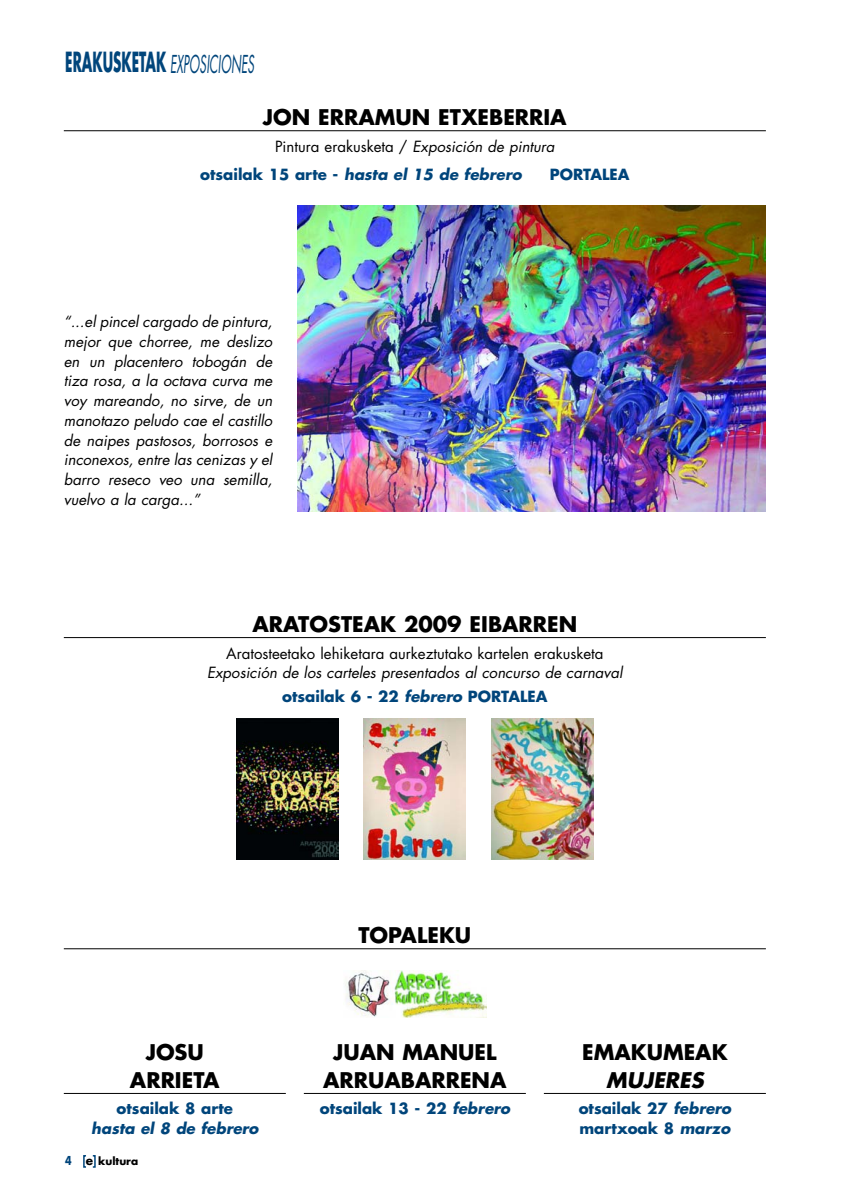
<style>
.page{position:relative;width:851px;height:1191px;background:#fff}
.page>*{position:absolute;margin:0;border:0;box-sizing:border-box;transform-origin:0 0}
.t1{font:italic 24px "Futura";color:#00457b;scale:.5 1}
.t2{font:700 21px/27.6px "Futura";color:#000;text-align:center}
.t3{font:italic 700 21px "Futura";color:#000}
.t4{font:italic 15px/19.6px "Futura";color:#000}
.t5{font:700 15px/19.6px "Futura";color:#00457b}
.t6{font:15px "Futura";color:#000}
.t7{font:italic 700 15px "Futura";color:#00457b}
.t8{font:700 10.5px "Futura";color:#000}
.s1{font-weight:700;font-style:normal;font-size:27px}
.s2{font-style:normal}
.s3{font-weight:700;font-style:normal;color:#00457b}
.s4{font-weight:700;color:#00457b}
.s5{font-size:12px;color:#00457b}
.s6{font-size:12px}
.s7{font-style:italic}
</style>
<div class="page">
<div style="left:83px;top:1155px;width:4px;height:12px;border:2px solid #00457b"></div>
<div style="left:92px;top:1155px;width:4px;height:12px;border:2px solid #00457b"></div>
<hr style="left:64px;top:130px;width:701px;height:1px;background:#000">
<img style="left:297px;top:205px;width:468px;height:307px">
<hr style="left:64px;top:948px;width:701px;height:1px;background:#000">
<img style="left:345px;top:970px;width:141px;height:48px">
<hr style="left:64px;top:1093px;width:222px;height:1px;background:#000">
<hr style="left:304px;top:1093px;width:221px;height:1px;background:#000">
<hr style="left:543px;top:1093px;width:222px;height:1px;background:#000">
<hr style="left:64px;top:637px;width:701px;height:1px;background:#000">
<img style="left:491px;top:718px;width:102px;height:141px">
<img style="left:364px;top:718px;width:102px;height:141px">
<img style="left:236px;top:718px;width:102px;height:141px">
<h1 class="t1" style="left:65px;top:53px;width:379px"><span class="s1">ERAKUSKETAK</span> EXPOSICIONES</h1>
<h2 class="t2" style="left:263px;top:105px;width:305px">JON ERRAMUN ETXEBERRIA</h2>
<p class="t4" style="left:200px;top:133px;width:356px;line-height:28.2px;text-indent:75px"><span class="s2">Pintura erakusketa /</span> Exposición de pintura <span class="s3">otsailak 15 arte -</span> <span class="s4">hasta el 15 de febrero</span></p>
<p class="t5" style="left:549px;top:166px;width:81px">PORTALEA</p>
<p class="t4" style="left:64px;top:313px;width:210px;text-align:justify">“...el pincel cargado de pintura, mejor que chorree, me deslizo en un placentero tobogán de tiza rosa, a la octava curva me voy mareando, no sirve, de un manotazo peludo cae el castillo de naipes pastosos, borrosos e inconexos, entre las cenizas y el barro reseco veo una semilla, vuelvo a la carga...”</p>
<h2 class="t2" style="left:252px;top:612px;width:326px">ARATOSTEAK 2009 EIBARREN</h2>
<p class="t6" style="left:226px;top:646px;width:379px">Aratosteetako lehiketara aurkeztutako kartelen erakusketa</p>
<p class="t4" style="left:207px;top:662px;width:417px;line-height:24px;text-align:center">Exposición de los carteles presentados al concurso de carnaval <span class="s3">otsailak 6 - 22</span> <span class="s4">febrero</span> <span class="s3">PORTALEA</span></p>
<h2 class="t2" style="left:130px;top:1040px;width:91px">JOSU<br>ARRIETA</h2>
<p class="t5" style="left:117px;top:1100px;width:118px">otsailak 8 arte</p>
<p class="t7" style="left:91px;top:1121px;width:169px">hasta el 8 de febrero</p>
<p class="t8" style="left:65px;top:1156px;width:74px"><span class="s5">4</span> <span class="s6">e</span> kultura</p>
<h2 class="t2" style="left:358px;top:923px;width:114px">TOPALEKU</h2>
<h2 class="t2" style="left:323px;top:1040px;width:185px">JUAN MANUEL<br>ARRUABARRENA</h2>
<p class="t5" style="left:320px;top:1100px;width:192px">otsailak 13 - 22 <span class="s7">febrero</span></p>
<h2 class="t2" style="left:582px;top:1040px;width:147px">EMAKUMEAK</h2>
<h2 class="t3" style="left:606px;top:1070px;width:99px">MUJERES</h2>
<p class="t5" style="left:578px;top:1100px;width:154px">otsailak 27 <span class="s7">febrero </span>martxoak 8 <span class="s7">marzo</span></p>
</div>
